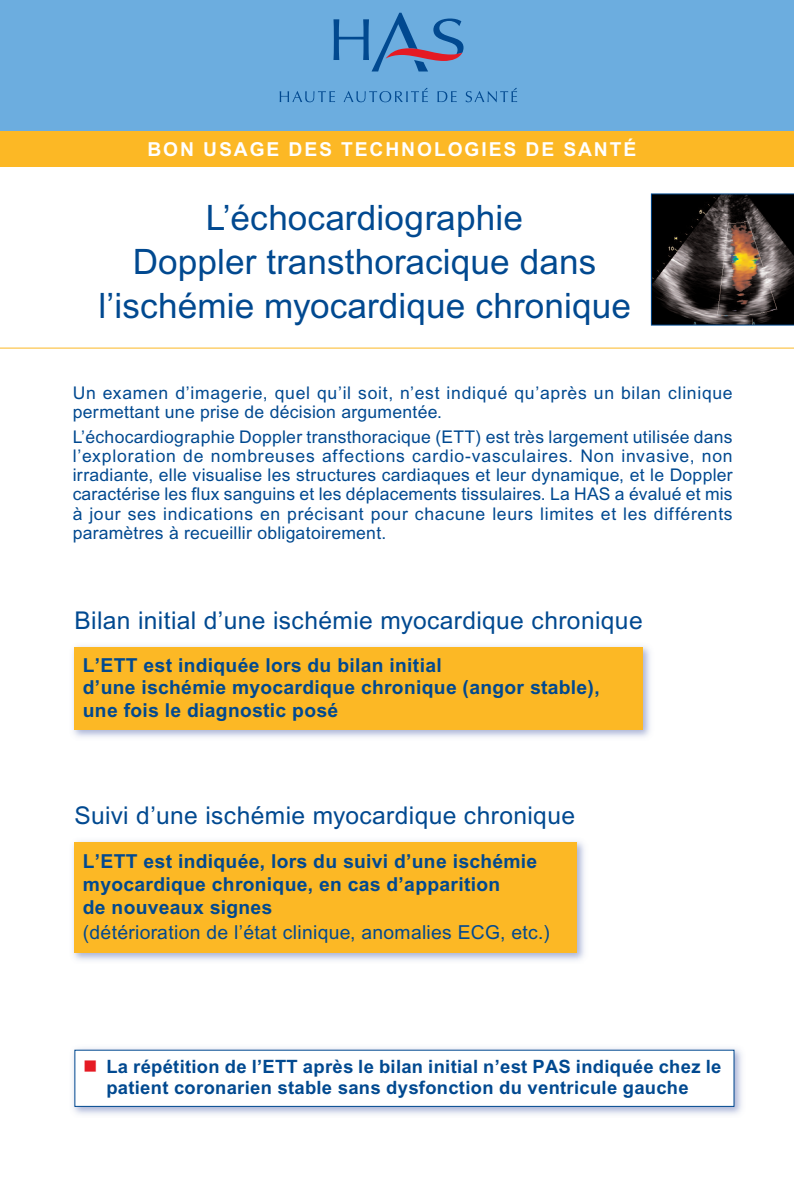
<style>
.page{position:relative;width:794px;height:1191px;background:#fff}
.page>*{position:absolute;margin:0;border:0;box-sizing:border-box;transform-origin:0 0}
.t1{font:35px/43.8px "Arial";letter-spacing:.005em;color:#014990;text-align:center}
.t2{font:24.5px "Arial";letter-spacing:.015em;color:#014990}
.t3{font:700 19.25px/22.8px "Arial";letter-spacing:.015em;color:#014990}
.t4{font:19.25px "Arial";letter-spacing:.015em;color:#014990}
.t5{font:700 19.25px "Arial";letter-spacing:.1em;color:#fff}
.t6{font:700 18.38px/21px "Arial";letter-spacing:.015em;color:#014990}
.t7{font:17.5px/19.2px "Arial";letter-spacing:.015em;color:#014990;text-align:justify}
.t8{font:17.5px/19.2px "Arial";letter-spacing:.04em;color:#014990}
</style>
<div class="page">
<hr style="left:0;top:348px;width:794px;height:1px;background:#fcb825">
<div style="left:0;top:0;width:794px;height:137px;background:#6caddf"></div>
<svg style="left:280px;top:91px;width:55px;height:11px"></svg>
<svg style="left:343px;top:88px;width:85px;height:14px"></svg>
<svg style="left:437px;top:91px;width:20px;height:11px"></svg>
<svg style="left:465px;top:88px;width:52px;height:14px"></svg>
<svg style="left:333px;top:13px;width:130px;height:58px"></svg>
<div style="left:0;top:132px;width:794px;height:35px;background:#fcb825"></div>
<img style="left:72px;top:646px;width:578px;height:91px">
<div style="left:74px;top:646px;width:569px;height:83px;background:#fcb825"></div>
<img style="left:72px;top:841px;width:512px;height:120px">
<div style="left:74px;top:842px;width:502px;height:110px;background:#fcb825"></div>
<img style="left:73px;top:1048px;width:669px;height:67px">
<div style="left:75px;top:1050px;width:658px;height:56px;background:#fff"></div>
<svg style="left:651px;top:193px;width:143px;height:132px;background:#3c3532"></svg>
<p class="t5" style="left:147px;top:142px;width:490px">BON USAGE DES TECHNOLOGIES DE SANTÉ</p>
<h1 class="t1" style="left:98px;top:199px;width:534px">L’échocardiographie<br>Doppler transthoracique dans l’ischémie myocardique chronique</h1>
<p class="t8" style="left:73px;top:385px;width:661px">Un examen d’imagerie, quel qu’il soit, n’est indiqué qu’après un bilan clinique permettant une prise de décision argumentée.</p>
<p class="t7" style="left:73px;top:428px;width:661px">L’échocardiographie Doppler transthoracique (ETT) est très largement utilisée dans l’exploration de nombreuses affections cardio-vasculaires. Non invasive, non irradiante, elle visualise les structures cardiaques et leur dynamique, et le Doppler caractérise les flux sanguins et les déplacements tissulaires. La HAS a évalué et mis à jour ses indications en précisant pour chacune leurs limites et les différents paramètres à recueillir obligatoirement.</p>
<h2 class="t2" style="left:74px;top:611px;width:569px">Bilan initial d’une ischémie myocardique chronique</h2>
<p class="t3" style="left:83px;top:655px;width:518px">L’ETT est indiquée lors du bilan initial<br>d’une ischémie myocardique chronique (angor stable), une fois le diagnostic posé</p>
<h2 class="t2" style="left:74px;top:807px;width:502px">Suivi d’une ischémie myocardique chronique</h2>
<p class="t3" style="left:83px;top:852px;width:456px">L’ETT est indiquée, lors du suivi d’une ischémie myocardique chronique, en cas d’apparition<br>de nouveaux signes</p>
<p class="t4" style="left:83px;top:925px;width:469px">(détérioration de l’état clinique, anomalies ECG, etc.)</p>
<p class="t6" style="left:106px;top:1058px;width:616px">La répétition de l’ETT après le bilan initial n’est PAS indiquée chez le patient coronarien stable sans dysfonction du ventricule gauche</p>
</div>
